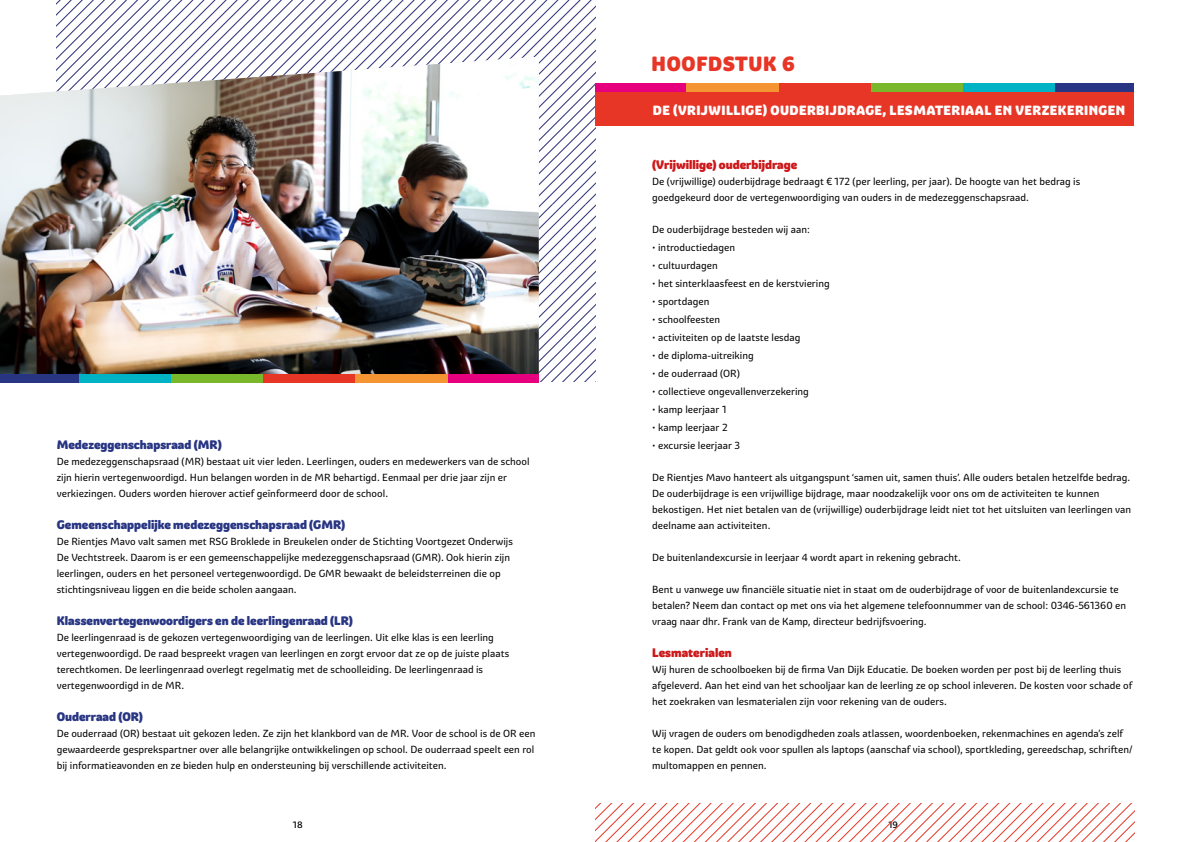
<style>
.page{position:relative;width:1191px;height:842px;background:#fff}
.page>*{position:absolute;margin:0;border:0;box-sizing:border-box;transform-origin:0 0}
.t1{font:900 20px "Graviola Soft";letter-spacing:.035em;color:#e73626}
.t2{font:900 13px "Graviola Soft";letter-spacing:.035em;color:#fff}
.t3{font:900 12px "Graviola Soft";color:#283583}
.t4{font:900 12px "Graviola Soft";color:#cd1719}
.t5{font:10px/16px "Graviola";color:#000}
.t6{font:500 9px "Graviola Soft";color:#000}
</style>
<div class="page">
<svg style="left:57px;top:0;width:538px;height:382px"></svg>
<img style="left:0;top:57px;width:539px;height:317px">
<div style="left:447px;top:374px;width:92px;height:8px;background:#e6007d"></div>
<div style="left:0;top:374px;width:79px;height:8px;background:#283583"></div>
<div style="left:79px;top:374px;width:92px;height:8px;background:#00b3c4"></div>
<div style="left:171px;top:374px;width:92px;height:8px;background:#78b82a"></div>
<div style="left:263px;top:374px;width:92px;height:8px;background:#e73625"></div>
<div style="left:355px;top:374px;width:92px;height:8px;background:#f49432"></div>
<div style="left:595px;top:92px;width:539px;height:34px;background:#e73626"></div>
<div style="left:595px;top:84px;width:91px;height:8px;background:#e6007d"></div>
<div style="left:1054px;top:84px;width:80px;height:8px;background:#283583"></div>
<div style="left:962px;top:84px;width:92px;height:8px;background:#00b3c4"></div>
<div style="left:870px;top:84px;width:92px;height:8px;background:#78b82a"></div>
<div style="left:778px;top:84px;width:92px;height:8px;background:#e73625"></div>
<div style="left:686px;top:84px;width:92px;height:8px;background:#f49432"></div>
<svg style="left:595px;top:804px;width:539px;height:38px"></svg>
<h1 class="t1" style="left:651px;top:51px;width:145px">HOOFDSTUK 6</h1>
<p class="t3" style="left:57px;top:437px;width:166px">Medezeggenschapsraad (MR)</p>
<p class="t5" style="left:57px;top:454px;width:474px">De medezeggenschapsraad (MR) bestaat uit vier leden. Leerlingen, ouders en medewerkers van de school zijn hierin vertegenwoordigd. Hun belangen worden in de MR behartigd. Eenmaal per drie jaar zijn er verkiezingen. Ouders worden hierover actief geïnformeerd door de school.</p>
<p class="t3" style="left:57px;top:517px;width:290px">Gemeenschappelijke medezeggenschapsraad (GMR)</p>
<p class="t5" style="left:57px;top:534px;width:458px">De Rientjes Mavo valt samen met RSG Broklede in Breukelen onder de Stichting Voortgezet Onderwijs De Vechtstreek. Daarom is er een gemeenschappelijke medezeggenschapsraad (GMR). Ook hierin zijn leerlingen, ouders en het personeel vertegenwoordigd. De GMR bewaakt de beleidsterreinen die op stichtingsniveau liggen en die beide scholen aangaan.</p>
<p class="t3" style="left:57px;top:613px;width:298px">Klassenvertegenwoordigers en de leerlingenraad (LR)</p>
<p class="t5" style="left:57px;top:630px;width:454px">De leerlingenraad is de gekozen vertegenwoordiging van de leerlingen. Uit elke klas is een leerling vertegenwoordigd. De raad bespreekt vragen van leerlingen en zorgt ervoor dat ze op de juiste plaats terechtkomen. De leerlingenraad overlegt regelmatig met de schoolleiding. De leerlingenraad is vertegenwoordigd in de MR.</p>
<p class="t3" style="left:57px;top:709px;width:88px">Ouderraad (OR)</p>
<p class="t5" style="left:57px;top:726px;width:480px">De ouderraad (OR) bestaat uit gekozen leden. Ze zijn het klankbord van de MR. Voor de school is de OR een gewaardeerde gesprekspartner over alle belangrijke ontwikkelingen op school. De ouderraad speelt een rol bij informatieavonden en ze bieden hulp en ondersteuning bij verschillende activiteiten.</p>
<h2 class="t2" style="left:653px;top:101px;width:473px">DE (VRIJWILLIGE) OUDERBIJDRAGE, LESMATERIAAL EN VERZEKERINGEN</h2>
<p class="t4" style="left:652px;top:157px;width:147px">(Vrijwillige) ouderbijdrage</p>
<p class="t5" style="left:652px;top:174px;width:429px">De (vrijwillige) ouderbijdrage bedraagt € 172 (per leerling, per jaar). De hoogte van het bedrag is goedgekeurd door de vertegenwoordiging van ouders in de medezeggenschapsraad.</p>
<p class="t5" style="left:652px;top:222px;width:159px">De ouderbijdrage besteden wij aan:</p>
<p class="t5" style="left:652px;top:240px;width:84px">• introductiedagen</p>
<p class="t5" style="left:652px;top:258px;width:67px">• cultuurdagen</p>
<p class="t5" style="left:652px;top:276px;width:179px">• het sinterklaasfeest en de kerstviering</p>
<p class="t5" style="left:652px;top:294px;width:59px">• sportdagen</p>
<p class="t5" style="left:652px;top:312px;width:70px">• schoolfeesten</p>
<p class="t5" style="left:652px;top:330px;width:150px">• activiteiten op de laatste lesdag</p>
<p class="t5" style="left:652px;top:348px;width:103px">• de diploma-uitreiking</p>
<p class="t5" style="left:652px;top:366px;width:89px">• de ouderraad (OR)</p>
<p class="t5" style="left:652px;top:384px;width:158px">• collectieve ongevallenverzekering</p>
<p class="t5" style="left:652px;top:402px;width:76px">• kamp leerjaar 1</p>
<p class="t5" style="left:652px;top:420px;width:77px">• kamp leerjaar 2</p>
<p class="t5" style="left:652px;top:438px;width:89px">• excursie leerjaar 3</p>
<p class="t5" style="left:652px;top:470px;width:480px">De Rientjes Mavo hanteert als uitgangspunt ‘samen uit, samen thuis’. Alle ouders betalen hetzelfde bedrag.<br>De ouderbijdrage is een vrijwillige bijdrage, maar noodzakelijk voor ons om de activiteiten te kunnen bekostigen. Het niet betalen van de (vrijwillige) ouderbijdrage leidt niet tot het uitsluiten van leerlingen van deelname aan activiteiten.</p>
<p class="t5" style="left:652px;top:550px;width:310px">De buitenlandexcursie in leerjaar 4 wordt apart in rekening gebracht.</p>
<p class="t5" style="left:652px;top:582px;width:475px">Bent u vanwege uw financiële situatie niet in staat om de ouderbijdrage of voor de buitenlandexcursie te betalen? Neem dan contact op met ons via het algemene telefoonnummer van de school: 0346-561360 en vraag naar dhr. Frank van de Kamp, directeur bedrijfsvoering.</p>
<p class="t4" style="left:652px;top:645px;width:81px">Lesmaterialen</p>
<p class="t5" style="left:652px;top:662px;width:482px">Wij huren de schoolboeken bij de firma Van Dijk Educatie. De boeken worden per post bij de leerling thuis afgeleverd. Aan het eind van het schooljaar kan de leerling ze op school inleveren. De kosten voor schade of het zoekraken van lesmaterialen zijn voor rekening van de ouders.</p>
<p class="t5" style="left:652px;top:726px;width:482px">Wij vragen de ouders om benodigdheden zoals atlassen, woordenboeken, rekenmachines en agenda’s zelf te kopen. Dat geldt ook voor spullen als laptops (aanschaf via school), sportkleding, gereedschap, schriften/ multomappen en pennen.</p>
<p class="t6" style="left:293px;top:819px;width:11px">18</p>
<p class="t6" style="left:888px;top:819px;width:11px">19</p>
</div>
